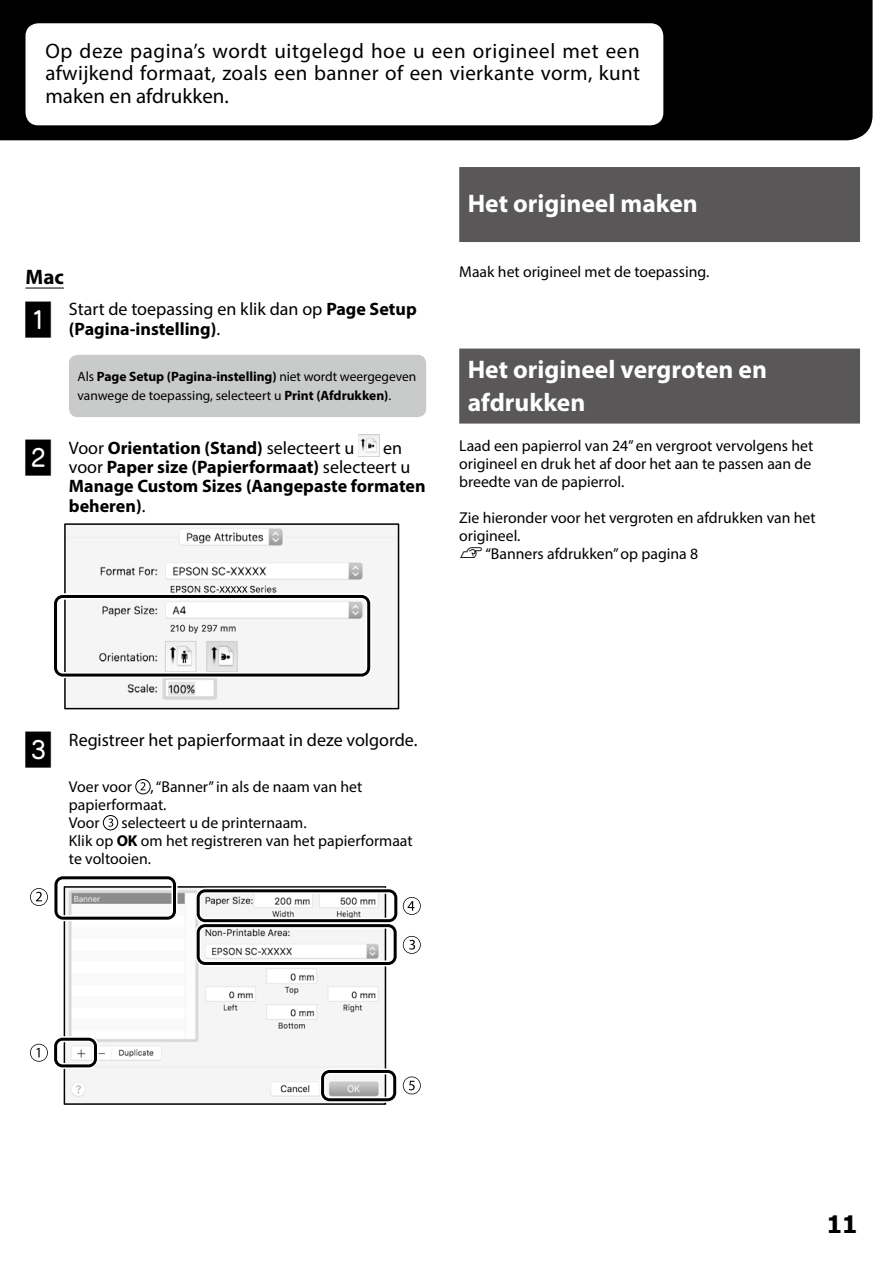
<style>
.page{position:relative;width:893px;height:1263px;background:#fff}
.page>*{position:absolute;margin:0;border:0;box-sizing:border-box;transform-origin:0 0}
.t1{font:36px "JNB3 TP";color:#000}
.t2{font:700 25.5px/33px "Myriad Pro";color:#fff}
.t3{font:700 24px "Tahoma";color:#000}
.t4{font:21px/22.5px "Myriad Pro";letter-spacing:.015em;color:#000;text-align:justify}
.t5{font:700 21px "Myriad Pro";color:#000}
.t6{font:700 18px/19.2px "Myriad Pro";color:#000}
.t7{font:18px/19.5px "Myriad Pro";color:#000}
.t8{font:15.75px/18px "Myriad Pro";color:#000}
.t9{font:13.5px/19.5px "Myriad Pro";color:#000}
.s1{font-weight:700}
.s2{font-weight:400}
.s3{font-family:"TP Publication Group Icons 4 AAA"}
</style>
<div class="page">
<div style="left:0;top:0;width:873px;height:140px;background:#000"></div>
<hr style="left:26px;top:288px;width:38px;height:1px;background:#000">
<div style="left:69px;top:355px;width:357px;height:62px;background:#c9caca;border-radius:9px"></div>
<img style="left:358px;top:435px;width:21px;height:21px">
<svg style="left:64px;top:523px;width:335px;height:186px;fill:#f5f5f6"></svg>
<svg style="left:54px;top:586px;width:318px;height:92px"></svg>
<div style="left:135px;top:779px;width:16px;height:15px;border:1px solid #000;border-radius:50%"></div>
<svg style="left:140px;top:782px;width:5px;height:8px"></svg>
<div style="left:103px;top:815px;width:15px;height:15px;border:1px solid #000;border-radius:50%"></div>
<svg style="left:108px;top:818px;width:5px;height:9px"></svg>
<svg style="left:64px;top:886px;width:322px;height:219px;fill:#f5f5f6"></svg>
<svg style="left:30px;top:876px;width:147px;height:45px"></svg>
<svg style="left:320px;top:1068px;width:101px;height:35px"></svg>
<svg style="left:195px;top:888px;width:226px;height:78px"></svg>
<svg style="left:30px;top:1036px;width:68px;height:33px"></svg>
<div style="left:459px;top:167px;width:401px;height:75px;background:#595757"></div>
<div style="left:459px;top:349px;width:401px;height:75px;background:#595757"></div>
<div style="left:26px;top:23px;width:637px;height:102px;background:#fff;border-radius:13px"></div>
<h3 class="t4" style="left:45px;top:39px;width:596px">Op deze pagina’s wordt uitgelegd hoe u een origineel met een afwijkend formaat, zoals een banner of een vierkante vorm, kunt maken en afdrukken.</h3>
<h3 class="t5" style="left:26px;top:263px;width:40px">Mac</h3>
<h1 class="t1" style="left:26px;top:301px;width:30px">A</h1>
<p class="t7" style="left:69px;top:299px;width:349px">Start de toepassing en klik dan op <span class="s1">Page Setup (Pagina-instelling)</span>.</p>
<p class="t9" style="left:78px;top:366px;width:340px">Als <span class="s1">Page Setup (Pagina-instelling)</span> niet wordt weergegeven vanwege de toepassing, selecteert u <span class="s1">Print (Afdrukken)</span>.</p>
<h1 class="t1" style="left:26px;top:439px;width:30px">B</h1>
<p class="t6" style="left:69px;top:438px;width:287px"><span class="s2">Voor</span> Orientation (Stand) <span class="s2">selecteert u</span></p>
<p class="t6" style="left:69px;top:438px;width:358px;text-indent:314px"><span class="s2">en voor</span> Paper size (Papierformaat) <span class="s2">selecteert u<br></span>Manage Custom Sizes (Aangepaste formaten beheren)<span class="s2">.</span></p>
<h2 class="t2" style="left:468px;top:186px;width:232px">Het origineel maken</h2>
<p class="t8" style="left:459px;top:262px;width:251px">Maak het origineel met de toepassing.</p>
<h2 class="t2" style="left:468px;top:352px;width:301px">Het origineel vergroten en afdrukken</h2>
<p class="t8" style="left:459px;top:436px;width:355px;text-align:justify">Laad een papierrol van 24” en vergroot vervolgens het origineel en druk het af door het aan te passen aan de breedte van de papierrol.</p>
<p class="t8" style="left:459px;top:508px;width:358px">Zie hieronder voor het vergroten en afdrukken van het origineel.<br><span class="s3">U</span> “Banners afdrukken” op pagina 8</p>
<h1 class="t1" style="left:26px;top:732px;width:30px">C</h1>
<p class="t7" style="left:69px;top:730px;width:350px">Registreer het papierformaat in deze volgorde.</p>
<p class="t8" style="left:69px;top:777px;width:295px">Voer voor , “Banner” in als de naam van het papierformaat.<br>Voor</p>
<p class="t8" style="left:69px;top:813px;width:345px;text-indent:53px">selecteert u de printernaam.<br>Klik op <span class="s1">OK</span> om het registreren van het papierformaat te voltooien.</p>
<h3 class="t3" style="left:827px;top:1207px;width:32px">11</h3>
</div>
